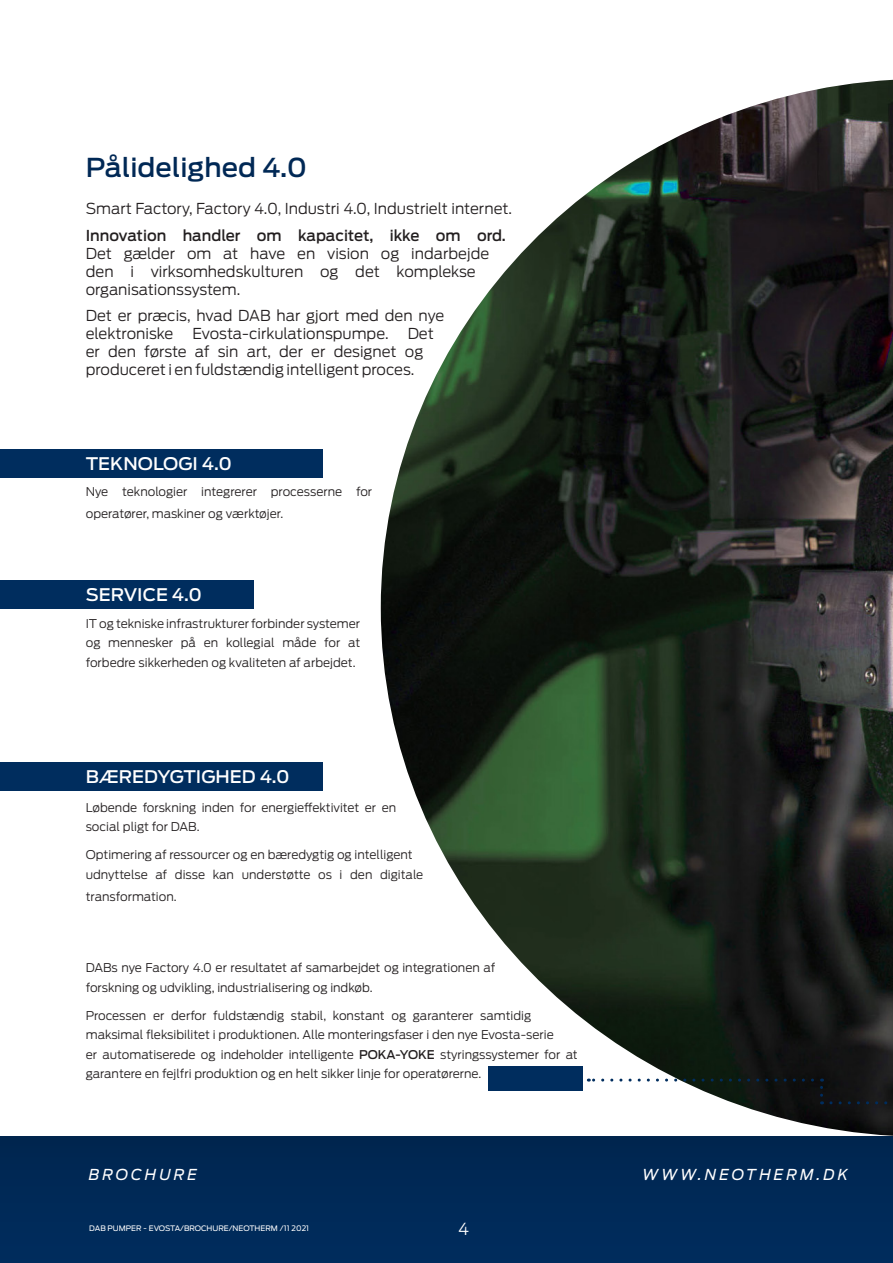
<style>
.page{position:relative;width:893px;height:1263px;background:#fff}
.page>*{position:absolute;margin:0;border:0;box-sizing:border-box;transform-origin:0 0}
.t1{font:500 25.95px "Antenna";color:#002855;scale:1.04 1}
.t2{font:500 17.25px "Antenna";color:#fff;scale:1.04 1}
.t3{font:300 16.5px "Antenna";color:#fff}
.t4{font:300 15px/18px "Antenna";color:#231f20}
.t5{font:italic 15px "Antenna";letter-spacing:.2em;color:#fff}
.t6{font:300 12px/19.5px "Antenna";color:#231f20}
.t7{font:7.5px "Antenna";color:#fff}
.s1{font-weight:500}
</style>
<div class="page">
<div style="left:0;top:1137px;width:892px;height:126px;background:#002957"></div>
<svg style="left:892px;top:1137px;width:1px;height:126px"></svg>
<div style="left:0;top:449px;width:323px;height:29px;background:#002d5e"></div>
<div style="left:0;top:580px;width:253px;height:29px;background:#002d5e"></div>
<div style="left:0;top:763px;width:323px;height:28px;background:#002d5e"></div>
<img style="left:381px;top:80px;width:512px;height:1056px">
<svg style="left:821px;top:1101px;width:72px;height:3px"></svg>
<svg style="left:820px;top:1078px;width:3px;height:17px"></svg>
<svg style="left:588px;top:1078px;width:225px;height:3px"></svg>
<p class="t1" style="left:86px;top:152px;width:214px">Pålidelighed 4.0</p>
<p class="t4" style="left:86px;top:200px;width:428px">Smart Factory, Factory 4.0, Industri 4.0, Industrielt internet.</p>
<p class="t4" style="left:86px;top:227px;width:422px"><span class="s1">Innovation handler om kapacitet, ikke om ord.<br></span>Det gælder om at have en vision og indarbejde den i virksomhedskulturen og det komplekse organisationssystem.</p>
<p class="t4" style="left:86px;top:307px;width:360px">Det er præcis, hvad DAB har gjort med den nye elektroniske</p>
<p class="t4" style="left:193px;top:325px;width:198px">Evosta-cirkulationspumpe.</p>
<p class="t4" style="left:86px;top:325px;width:349px;text-indent:322px">Det er den første af sin art, der er designet og produceret i en fuldstændig intelligent proces.</p>
<p class="t2" style="left:86px;top:454px;width:142px">TEKNOLOGI 4.0</p>
<p class="t6" style="left:86px;top:480px;width:288px;line-height:22.5px">Nye teknologier integrerer processerne for operatører, maskiner og værktøjer.</p>
<p class="t2" style="left:86px;top:585px;width:113px">SERVICE 4.0</p>
<p class="t6" style="left:86px;top:614px;width:276px;text-align:justify">IT og tekniske infrastrukturer forbinder systemer og mennesker på en kollegial måde for at forbedre sikkerheden og kvaliteten af arbejdet.</p>
<p class="t2" style="left:86px;top:767px;width:198px">BÆREDYGTIGHED 4.0</p>
<p class="t6" style="left:86px;top:797px;width:312px">Løbende forskning inden for energieffektivitet er en social pligt for DAB.</p>
<p class="t6" style="left:86px;top:845px;width:339px">Optimering af ressourcer og en bæredygtig og intelligent udnyttelse af disse kan understøtte os i den digitale</p>
<p class="t6" style="left:86px;top:887px;width:92px">transformation.</p>
<p class="t6" style="left:86px;top:958px;width:411px">DABs nye Factory 4.0 er resultatet af samarbejdet og integrationen af forskning og udvikling, industrialisering og indkøb.</p>
<p class="t6" style="left:86px;top:1006px;width:493px">Processen er derfor fuldstændig stabil, konstant og garanterer samtidig maksimal fleksibilitet i produktionen. Alle monteringsfaser i den nye Evosta-serie<br>er automatiserede og indeholder intelligente <span class="s1">POKA-YOKE</span> styringssystemer for at garantere en fejlfri produktion og en helt sikker linje for operatørerne.</p>
<p class="t5" style="left:89px;top:1166px;width:110px">BROCHURE</p>
<p class="t5" style="left:642px;top:1166px;width:207px">WWW.NEOTHERM.DK</p>
<p class="t7" style="left:89px;top:1224px;width:221px">DAB PUMPER - EVOSTA/BROCHURE/NEOTHERM /11 2021</p>
<h3 class="t3" style="left:458px;top:1219px;width:13px">4</h3>
</div>
